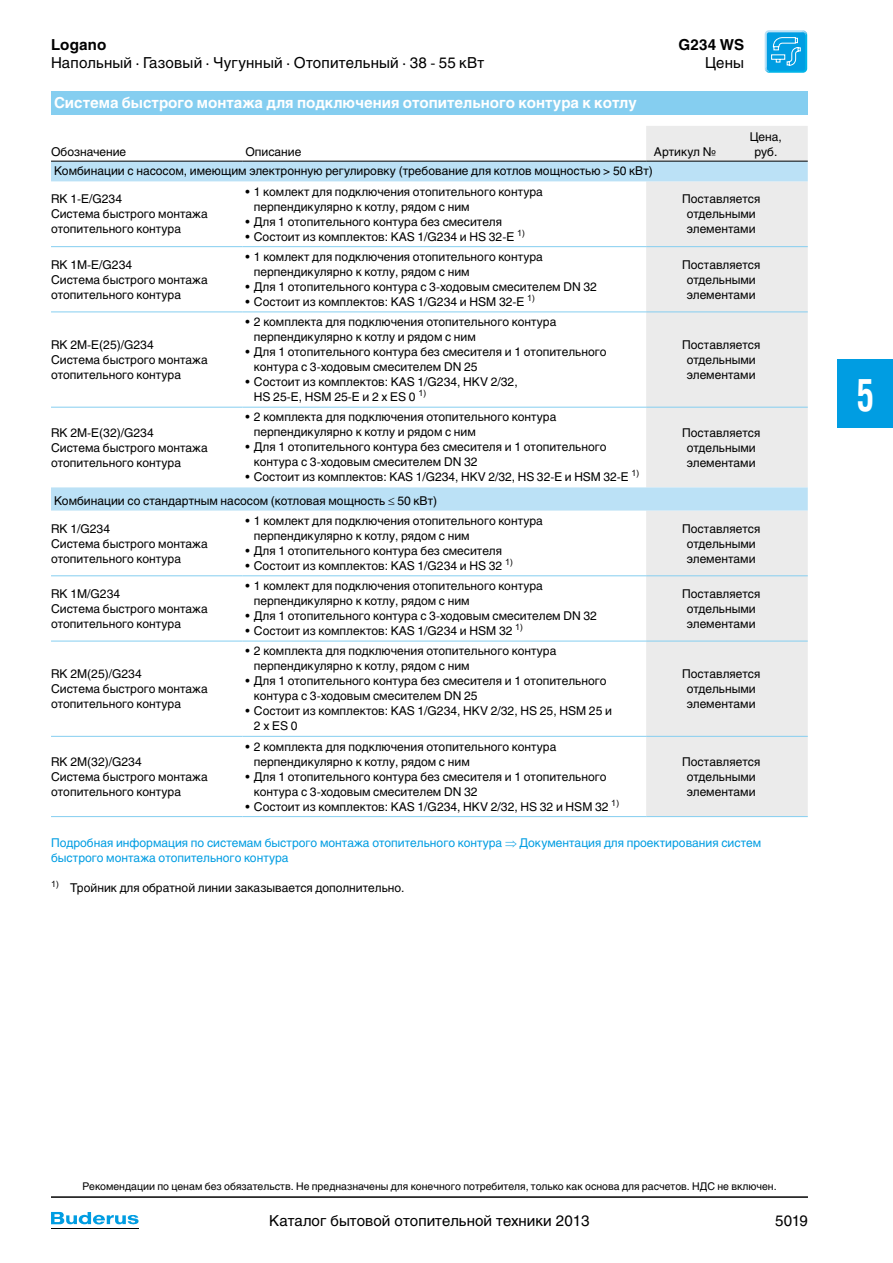
<style>
.page{position:relative;width:893px;height:1263px;background:#fff}
.page>*{position:absolute;margin:0;border:0;box-sizing:border-box;transform-origin:0 0}
.t1{font:700 45px "Helios Cond";color:#fff;scale:.8 1}
.t2{font:15px "Helios";color:#000}
.t3{font:700 15px "Helios";color:#fff}
.t4{font:700 15px "Helios";letter-spacing:.01em;color:#000}
.t5{font:12px/15px "Helios";color:#000}
.t6{font:12px/15px "Helios";color:#009de2}
.t7{font:10.5px "Helios";color:#000}
</style>
<div class="page">
<svg style="left:51px;top:1212px;width:88px;height:13px"></svg>
<hr style="left:51px;top:1228px;width:87px;height:1px;background:#000">
<div style="left:838px;top:359px;width:55px;height:68px;background:#009de2"></div>
<hr style="left:51px;top:1197px;width:757px;height:1px;background:#000">
<svg style="left:764px;top:33px;width:44px;height:37px"></svg>
<svg style="left:765px;top:30px;width:42px;height:43px;background:#2eb0e7"></svg>
<div style="left:51px;top:91px;width:757px;height:24px;background:#85cef0"></div>
<svg style="left:51px;top:160px;width:595px;height:576px"></svg>
<div style="left:646px;top:126px;width:162px;height:690px;background:#ebebeb"></div>
<svg style="left:51px;top:162px;width:757px;height:348px"></svg>
<hr style="left:51px;top:161px;width:191px;height:1px;background:#000">
<hr style="left:242px;top:161px;width:404px;height:1px;background:#000">
<hr style="left:646px;top:161px;width:81px;height:1px;background:#000">
<hr style="left:727px;top:161px;width:81px;height:1px;background:#000">
<hr style="left:51px;top:246px;width:191px;height:1px;background:#85cef0">
<hr style="left:242px;top:246px;width:404px;height:1px;background:#85cef0">
<hr style="left:646px;top:246px;width:81px;height:1px;background:#85cef0">
<hr style="left:727px;top:246px;width:81px;height:1px;background:#85cef0">
<hr style="left:51px;top:312px;width:191px;height:1px;background:#85cef0">
<hr style="left:242px;top:312px;width:404px;height:1px;background:#85cef0">
<hr style="left:646px;top:312px;width:81px;height:1px;background:#85cef0">
<hr style="left:727px;top:312px;width:81px;height:1px;background:#85cef0">
<hr style="left:51px;top:407px;width:191px;height:1px;background:#85cef0">
<hr style="left:242px;top:407px;width:404px;height:1px;background:#85cef0">
<hr style="left:646px;top:407px;width:81px;height:1px;background:#85cef0">
<hr style="left:727px;top:407px;width:81px;height:1px;background:#85cef0">
<hr style="left:51px;top:575px;width:191px;height:1px;background:#85cef0">
<hr style="left:242px;top:575px;width:404px;height:1px;background:#85cef0">
<hr style="left:646px;top:575px;width:81px;height:1px;background:#85cef0">
<hr style="left:727px;top:575px;width:81px;height:1px;background:#85cef0">
<hr style="left:51px;top:641px;width:191px;height:1px;background:#85cef0">
<hr style="left:242px;top:641px;width:404px;height:1px;background:#85cef0">
<hr style="left:646px;top:641px;width:81px;height:1px;background:#85cef0">
<hr style="left:727px;top:641px;width:81px;height:1px;background:#85cef0">
<hr style="left:51px;top:736px;width:191px;height:1px;background:#85cef0">
<hr style="left:242px;top:736px;width:404px;height:1px;background:#85cef0">
<hr style="left:646px;top:736px;width:81px;height:1px;background:#85cef0">
<hr style="left:727px;top:736px;width:81px;height:1px;background:#85cef0">
<hr style="left:51px;top:816px;width:191px;height:1px;background:#85cef0">
<hr style="left:242px;top:816px;width:404px;height:1px;background:#85cef0">
<hr style="left:646px;top:816px;width:81px;height:1px;background:#85cef0">
<hr style="left:727px;top:816px;width:81px;height:1px;background:#85cef0">
<p class="t4" style="left:51px;top:36px;width:57px">Logano</p>
<p class="t4" style="left:679px;top:36px;width:67px">G234 WS</p>
<p class="t2" style="left:51px;top:54px;width:435px">Напольный · Газовый · Чугунный · Отопительный · 38 - 55 кВт</p>
<p class="t2" style="left:705px;top:54px;width:40px">Цены</p>
<p class="t3" style="left:54px;top:94px;width:584px">Система быстрого монтажа для подключения отопительного контура к котлу</p>
<p class="t5" style="left:51px;top:144px;width:77px">Обозначение</p>
<p class="t5" style="left:245px;top:144px;width:58px">Описание</p>
<p class="t5" style="left:654px;top:144px;width:64px">Артикул №</p>
<p class="t5" style="left:750px;top:129px;width:34px;text-align:center">Цена, руб.</p>
<p class="t5" style="left:54px;top:164px;width:600px">Комбинации с насосом, имеющим электронную регулировку (требование для котлов мощностью &gt; 50 кВт)</p>
<p class="t5" style="left:51px;top:191px;width:158px">RK 1-E/G234<br>Система быстрого монтажа отопительного контура</p>
<p class="t5" style="left:254px;top:184px;width:291px;text-indent:-9px">• 1 комлект для подключения отопительного контура перпендикулярно к котлу, рядом с ним</p>
<p class="t5" style="left:245px;top:214px;width:258px">• Для 1 отопительного контура без смесителя</p>
<p class="t5" style="left:245px;top:229px;width:281px">• Состоит из комплектов: KAS 1/G234 и HS 32-E <sup>1)</sup></p>
<p class="t5" style="left:51px;top:257px;width:158px">RK 1M-E/G234<br>Система быстрого монтажа отопительного контура</p>
<p class="t5" style="left:254px;top:249px;width:291px;text-indent:-9px">• 1 комлект для подключения отопительного контура перпендикулярно к котлу, рядом с ним</p>
<p class="t5" style="left:245px;top:279px;width:353px">• Для 1 отопительного контура с 3-ходовым смесителем DN 32</p>
<p class="t5" style="left:245px;top:294px;width:291px">• Состоит из комплектов: KAS 1/G234 и HSМ 32-E <sup>1)</sup></p>
<p class="t5" style="left:51px;top:337px;width:158px">RK 2M-E(25)/G234<br>Система быстрого монтажа отопительного контура</p>
<p class="t5" style="left:51px;top:425px;width:158px">RK 2M-E(32)/G234<br>Система быстрого монтажа отопительного контура</p>
<p class="t5" style="left:254px;top:314px;width:304px;text-indent:-9px">• 2 комплекта для подключения отопительного контура перпендикулярно к котлу и рядом с ним</p>
<p class="t5" style="left:254px;top:344px;width:354px;text-indent:-9px">• Для 1 отопительного контура без смесителя и 1 отопительного контура с 3-ходовым смесителем DN 25</p>
<p class="t5" style="left:254px;top:374px;width:265px;text-indent:-9px">• Состоит из комплектов: KAS 1/G234, HKV 2/32,<br>HS 25-E, HSM 25-E и 2 x ES 0 <sup>1)</sup></p>
<p class="t5" style="left:254px;top:409px;width:304px;text-indent:-9px">• 2 комплекта для подключения отопительного контура перпендикулярно к котлу и рядом с ним</p>
<p class="t5" style="left:254px;top:439px;width:354px;text-indent:-9px">• Для 1 отопительного контура без смесителя и 1 отопительного контура с 3-ходовым смесителем DN 32</p>
<p class="t5" style="left:245px;top:470px;width:395px">• Состоит из комплектов: KAS 1/G234, HKV 2/32, HS 32-E и HSM 32-E <sup>1)</sup></p>
<p class="t5" style="left:54px;top:493px;width:385px">Комбинации со стандартным насосом (котловая мощность ≤ 50 кВт)</p>
<p class="t5" style="left:51px;top:521px;width:158px">RK 1/G234<br>Система быстрого монтажа отопительного контура</p>
<p class="t5" style="left:254px;top:513px;width:291px;text-indent:-9px">• 1 комлект для подключения отопительного контура перпендикулярно к котлу, рядом с ним</p>
<p class="t5" style="left:245px;top:543px;width:258px">• Для 1 отопительного контура без смесителя</p>
<p class="t5" style="left:245px;top:558px;width:269px">• Состоит из комплектов: KAS 1/G234 и HS 32 <sup>1)</sup></p>
<p class="t5" style="left:51px;top:586px;width:158px">RK 1M/G234<br>Система быстрого монтажа отопительного контура</p>
<p class="t5" style="left:254px;top:578px;width:291px;text-indent:-9px">• 1 комлект для подключения отопительного контура перпендикулярно к котлу, рядом с ним</p>
<p class="t5" style="left:245px;top:608px;width:353px">• Для 1 отопительного контура с 3-ходовым смесителем DN 32</p>
<p class="t5" style="left:245px;top:623px;width:279px">• Состоит из комплектов: KAS 1/G234 и HSМ 32 <sup>1)</sup></p>
<p class="t5" style="left:51px;top:666px;width:158px">RK 2M(25)/G234<br>Система быстрого монтажа отопительного контура</p>
<p class="t5" style="left:51px;top:754px;width:158px">RK 2M(32)/G234<br>Система быстрого монтажа отопительного контура</p>
<p class="t5" style="left:254px;top:643px;width:304px;text-indent:-9px">• 2 комплекта для подключения отопительного контура перпендикулярно к котлу, рядом с ним</p>
<p class="t5" style="left:254px;top:673px;width:354px;text-indent:-9px">• Для 1 отопительного контура без смесителя и 1 отопительного контура с 3-ходовым смесителем DN 25</p>
<p class="t5" style="left:254px;top:703px;width:360px;text-indent:-9px">• Состоит из комплектов: KAS 1/G234, HKV 2/32, HS 25, HSM 25 и<br>2xES0</p>
<p class="t5" style="left:254px;top:739px;width:304px;text-indent:-9px">• 2 комплекта для подключения отопительного контура перпендикулярно к котлу, рядом с ним</p>
<p class="t5" style="left:254px;top:769px;width:354px;text-indent:-9px">• Для 1 отопительного контура без смесителя и 1 отопительного контура с 3-ходовым смесителем DN 32</p>
<p class="t5" style="left:245px;top:799px;width:375px">• Состоит из комплектов: KAS 1/G234, HKV 2/32, HS 32 и HSM 32 <sup>1)</sup></p>
<p class="t5" style="left:682px;top:191px;width:80px;text-align:center">Поставляется отдельными элементами</p>
<p class="t5" style="left:682px;top:257px;width:80px;text-align:center">Поставляется отдельными элементами</p>
<p class="t5" style="left:682px;top:337px;width:80px;text-align:center">Поставляется отдельными элементами</p>
<p class="t5" style="left:682px;top:425px;width:80px;text-align:center">Поставляется отдельными элементами</p>
<p class="t5" style="left:682px;top:521px;width:80px;text-align:center">Поставляется отдельными элементами</p>
<p class="t5" style="left:682px;top:586px;width:80px;text-align:center">Поставляется отдельными элементами</p>
<p class="t5" style="left:682px;top:666px;width:80px;text-align:center">Поставляется отдельными элементами</p>
<p class="t5" style="left:682px;top:754px;width:80px;text-align:center">Поставляется отдельными элементами</p>
<p class="t6" style="left:51px;top:835px;width:712px">Подробная информация по системам быстрого монтажа отопительного контура ⇒ Документация для проектирования систем быстрого монтажа отопительного контура</p>
<p class="t5" style="left:51px;top:880px;width:355px"><sup>1)</sup> Тройник для обратной линии заказывается дополнительно.</p>
<h1 class="t1" style="left:856px;top:368px;width:24px">5</h1>
<p class="t7" style="left:82px;top:1180px;width:696px">Рекомендации по ценам без обязательств. Не предназначены для конечного потребителя, только как основа для расчетов. НДС не включен.</p>
<p class="t2" style="left:269px;top:1212px;width:322px">Каталог бытовой отопительной техники 2013</p>
<p class="t2" style="left:775px;top:1212px;width:34px">5019</p>
</div>
